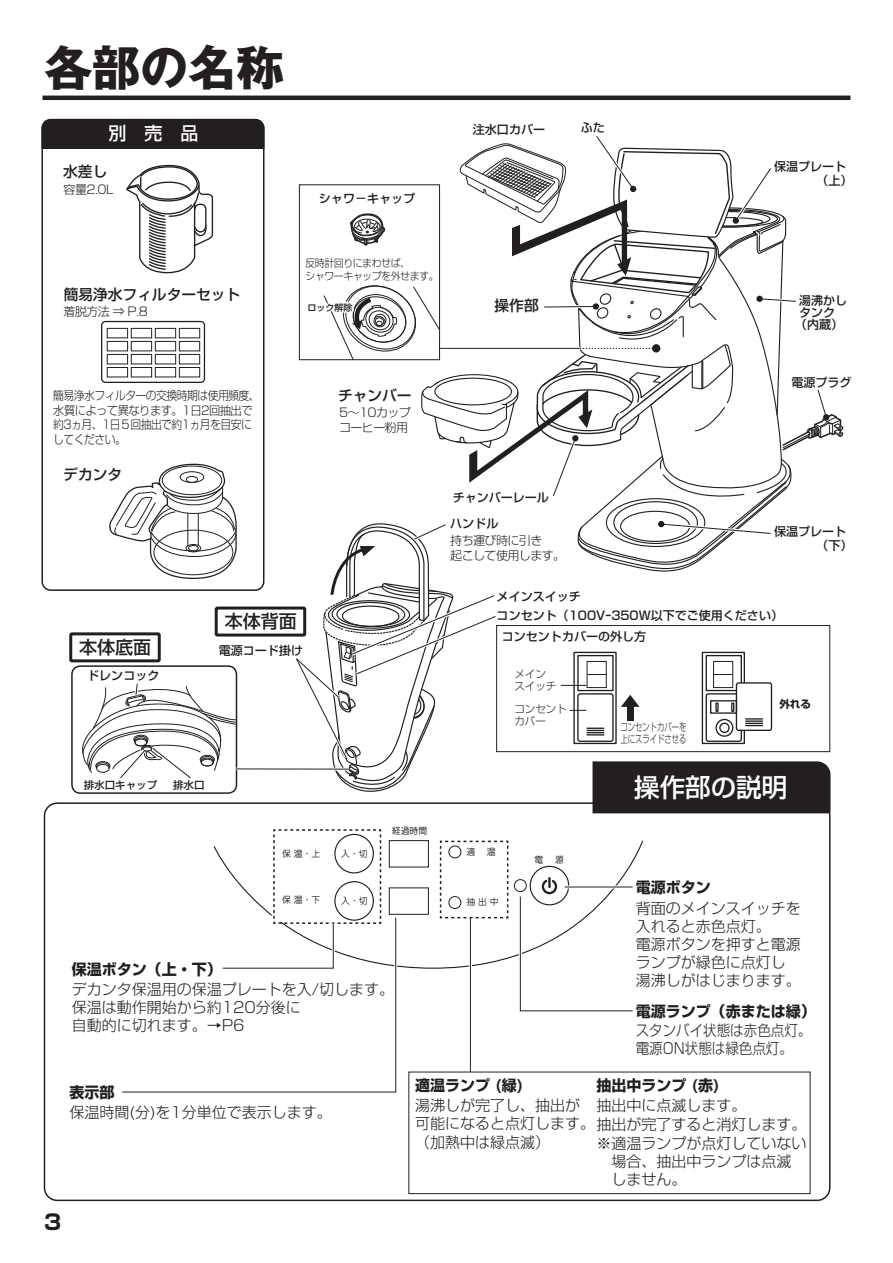
<style>
.page{position:relative;width:893px;height:1263px;background:#fff}
.page>*{position:absolute;margin:0;border:0;box-sizing:border-box;transform-origin:0 0}
.t1{font:700 48px "Gothic MB101 Pro";color:#231f20}
.t2{font:500 25.5px "Shin Go Pro";color:#fff}
.t3{font:700 21px "Shin Go Pro";color:#231f20}
.t4{font:500 18px "Shin Go Pro";color:#231f20}
.t5{font:500 18px "Shin Go Pro";color:#fff}
.t6{font:300 15px/18px "Shin Go Pro";color:#231f20}
.t7{font:700 15px "Shin Go Pro";color:#231f20}
.t8{font:300 15px/18px "Shin Go Pro";color:#231f20;scale:.9 1}
.t9{font:500 14.7px "Shin Go Pro";color:#231f20}
.t10{font:500 12px/13.5px "Shin Go Pro";color:#231f20}
.t11{font:300 12px/14.4px "Shin Go Pro";letter-spacing:-.05em;color:#231f20;scale:.9 1}
.t12{font:300 12px/14.4px "Shin Go Pro";letter-spacing:-.05em;color:#231f20}
.t13{font:300 10.5px/12.6px "Shin Go Pro";letter-spacing:-.05em;color:#231f20;scale:.95 1}
.t14{font:300 10.5px/12px "Shin Go Pro";color:#231f20;scale:.7 1}
.t15{font:300 10.5px/12px "Shin Go Pro";color:#231f20}
.t16{font:500 10.5px "Shin Go Pro";color:#231f20}
.t17{font:700 10.5px "Shin Go Pro";color:#231f20}
.t18{font:500 9px "Shin Go Pro";color:#231f20}
.t19{font:8.85px "Jun 201 Pro";color:#231f20}
</style>
<div class="page">
<svg style="left:213px;top:840px;width:431px;height:129px"></svg>
<div style="left:272px;top:834px;width:120px;height:88px;border:4px solid #fff"></div>
<div style="left:514px;top:879px;width:12px;height:13px;border:1px solid #231f20;border-radius:50%"></div>
<div style="left:389px;top:840px;width:40px;height:27px;border:1px solid #231f20"></div>
<div style="left:389px;top:887px;width:40px;height:28px;border:1px solid #231f20"></div>
<hr style="left:43px;top:96px;width:807px;height:4px;background:#231f20">
<svg style="left:126px;top:164px;width:88px;height:110px"></svg>
<div style="left:215px;top:606px;width:91px;height:30px;border:3px solid #231f20"></div>
<div style="left:101px;top:321px;width:104px;height:62px;border:1px solid #231f20;border-radius:4px"></div>
<svg style="left:109px;top:463px;width:128px;height:116px"></svg>
<div style="left:530px;top:866px;width:39px;height:39px;border:1px solid #231f20;border-radius:50%"></div>
<div style="left:107px;top:328px;width:21px;height:10px;border:1px solid #231f20"></div>
<div style="left:131px;top:328px;width:21px;height:10px;border:1px solid #231f20"></div>
<div style="left:155px;top:328px;width:21px;height:10px;border:1px solid #231f20"></div>
<div style="left:179px;top:328px;width:21px;height:10px;border:1px solid #231f20"></div>
<div style="left:107px;top:341px;width:21px;height:10px;border:1px solid #231f20"></div>
<div style="left:131px;top:341px;width:21px;height:10px;border:1px solid #231f20"></div>
<div style="left:155px;top:341px;width:21px;height:10px;border:1px solid #231f20"></div>
<div style="left:179px;top:341px;width:21px;height:10px;border:1px solid #231f20"></div>
<div style="left:107px;top:354px;width:21px;height:10px;border:1px solid #231f20"></div>
<div style="left:131px;top:354px;width:21px;height:10px;border:1px solid #231f20"></div>
<div style="left:155px;top:354px;width:21px;height:10px;border:1px solid #231f20"></div>
<div style="left:179px;top:354px;width:21px;height:10px;border:1px solid #231f20"></div>
<div style="left:107px;top:367px;width:21px;height:10px;border:1px solid #231f20"></div>
<div style="left:131px;top:367px;width:21px;height:10px;border:1px solid #231f20"></div>
<div style="left:155px;top:367px;width:21px;height:10px;border:1px solid #231f20"></div>
<div style="left:179px;top:367px;width:21px;height:10px;border:1px solid #231f20"></div>
<div style="left:69px;top:632px;width:92px;height:30px;border:3px solid #231f20"></div>
<div style="left:71px;top:665px;width:166px;height:129px;border:2px solid #231f20;border-radius:9px"></div>
<svg style="left:517px;top:878px;width:119px;height:134px"></svg>
<svg style="left:122px;top:915px;width:277px;height:178px"></svg>
<svg style="left:122px;top:917px;width:274px;height:175px"></svg>
<svg style="left:220px;top:829px;width:162px;height:142px"></svg>
<hr style="left:469px;top:918px;width:3px;height:163px;background:#fff">
<hr style="left:470px;top:918px;width:1px;height:154px;background:#231f20">
<svg style="left:439px;top:840px;width:70px;height:79px"></svg>
<svg style="left:236px;top:767px;width:56px;height:4px"></svg>
<hr style="left:236px;top:769px;width:113px;height:1px;background:#231f20">
<div style="left:409px;top:1072px;width:401px;height:122px;border:1px solid #231f20"></div>
<svg style="left:44px;top:118px;width:221px;height:32px;background:#312e2f"></svg>
<div style="left:41px;top:119px;width:223px;height:472px;border:2px solid #231f20;border-radius:9px"></div>
<svg style="left:292px;top:136px;width:551px;height:678px"></svg>
<svg style="left:82px;top:680px;width:154px;height:102px"></svg>
<h1 class="t1" style="left:44px;top:28px;width:241px">各部の名称</h1>
<p class="t5" style="left:109px;top:119px;width:91px">別　売　品</p>
<p class="t9" style="left:63px;top:159px;width:46px">水差し</p>
<p class="t12" style="left:64px;top:180px;width:52px">容量2.0L</p>
<p class="t10" style="left:319px;top:190px;width:98px">シャワ－キャップ</p>
<p class="t10" style="left:473px;top:121px;width:74px">注水口カバー</p>
<p class="t10" style="left:581px;top:120px;width:26px">ふた</p>
<p class="t10" style="left:816px;top:159px;width:38px;text-indent:-42px">保温プレート（上）</p>
<p class="t9" style="left:64px;top:282px;width:178px">簡易浄水フィルターセット</p>
<p class="t12" style="left:64px;top:302px;width:86px">着脱方法 ⇒ P.8</p>
<p class="t13" style="left:305px;top:256px;width:142px">反時計回りにまわせば、<br>シャワーキャップを外せます。</p>
<p class="t18" style="left:308px;top:300px;width:47px">ロック解除</p>
<p class="t9" style="left:495px;top:294px;width:46px">操作部</p>
<p class="t10" style="left:799px;top:292px;width:50px">湯沸かし</p>
<p class="t10" style="left:799px;top:304px;width:38px">タンク</p>
<p class="t10" style="left:795px;top:316px;width:50px">（内蔵）</p>
<p class="t11" style="left:53px;top:387px;width:231px">簡易浄水フィルターの交換時期は使用頻度、水質によって異なります。1日2回抽出で約3ヵ月、1日５回抽出で約1ヵ月を目安にしてください。</p>
<p class="t9" style="left:63px;top:463px;width:60px">デカンタ</p>
<p class="t4" style="left:79px;top:632px;width:73px">本体底面</p>
<p class="t10" style="left:87px;top:668px;width:74px">ドレンコック</p>
<p class="t4" style="left:225px;top:606px;width:73px">本体背面</p>
<p class="t10" style="left:219px;top:642px;width:86px">電源コード掛け</p>
<p class="t16" style="left:84px;top:777px;width:75px">排水口キャップ</p>
<p class="t16" style="left:173px;top:776px;width:33px">排水口</p>
<p class="t9" style="left:338px;top:383px;width:75px">チャンバー</p>
<p class="t12" style="left:339px;top:404px;width:73px">5～10カップコーヒー粉用</p>
<p class="t19" style="left:392px;top:823px;width:37px">経過時間</p>
<p class="t10" style="left:453px;top:490px;width:98px">チャンバーレール</p>
<p class="t10" style="left:450px;top:515px;width:50px">ハンドル</p>
<p class="t12" style="left:450px;top:532px;width:116px">持ち運び時に引き<br>起こして使用します。</p>
<p class="t10" style="left:497px;top:588px;width:86px">メインスイッチ</p>
<p class="t10" style="left:791px;top:374px;width:62px">電源プラグ</p>
<p class="t10" style="left:774px;top:524px;width:74px">保温プレート</p>
<p class="t10" style="left:816px;top:537px;width:38px">（下）</p>
<p class="t10" style="left:502px;top:604px;width:283px;line-height:20.9px;text-indent:-5px">コンセント（100Vｰ350W以下でご使用ください）コンセントカバーの外し方</p>
<p class="t15" style="left:514px;top:667px;width:43px">メインスイッチ</p>
<p class="t15" style="left:514px;top:702px;width:54px">コンセントカバー</p>
<p class="t14" style="left:620px;top:720px;width:96px">コンセントカバーを上にスライドさせる</p>
<p class="t17" style="left:779px;top:696px;width:33px">外れる</p>
<h2 class="t2" style="left:634px;top:767px;width:154px">操作部の説明</h2>
<p class="t19" style="left:341px;top:847px;width:28px">入 ・ 切</p>
<p class="t19" style="left:466px;top:845px;width:31px">適　 温</p>
<p class="t19" style="left:282px;top:846px;width:40px">保 温 ・ 上</p>
<p class="t19" style="left:282px;top:893px;width:40px">保 温 ・ 下</p>
<p class="t19" style="left:341px;top:893px;width:28px">入 ・ 切</p>
<p class="t19" style="left:466px;top:894px;width:34px">抽 出 中</p>
<p class="t7" style="left:72px;top:957px;width:151px">保温ボタン（上・下）</p>
<p class="t6" style="left:72px;top:978px;width:324px">デカンタ保温用の保温プレートを入/切します。保温は動作開始から約120分後に<br>自動的に切れます。→P6</p>
<p class="t19" style="left:535px;top:852px;width:10px">電</p>
<p class="t19" style="left:555px;top:852px;width:10px">源</p>
<p class="t7" style="left:636px;top:876px;width:76px">電源ボタン</p>
<p class="t6" style="left:636px;top:897px;width:166px">背面のメインスイッチを入れると赤色点灯。<br>電源ボタンを押すと電源ランプが緑色に点灯し湯沸しがはじまります。</p>
<p class="t8" style="left:636px;top:1020px;width:196px">スタンバイ状態は赤色点灯。電源ON状態は緑色点灯。</p>
<p class="t7" style="left:636px;top:999px;width:181px">電源ランプ（赤または緑）</p>
<p class="t7" style="left:69px;top:1081px;width:46px">表示部</p>
<p class="t6" style="left:69px;top:1101px;width:264px">保温時間(分)を1分単位で表示します。</p>
<h3 class="t3" style="left:44px;top:1205px;width:19px">3</h3>
<p class="t7" style="left:415px;top:1073px;width:110px">適温ランプ (緑)</p>
<p class="t6" style="left:415px;top:1094px;width:393px;line-height:18.8px">湯沸しが完了し、抽出が<br>可能になると点灯します。抽出が完了すると消灯します。（加熱中は緑点滅）</p>
<p class="t7" style="left:597px;top:1073px;width:125px">抽出中ランプ (赤)</p>
<p class="t6" style="left:597px;top:1094px;width:151px">抽出中に点滅します。</p>
<p class="t6" style="left:597px;top:1132px;width:211px">※適温ランプが点灯していない　場合、抽出中ランプは点滅　しません。</p>
</div>
